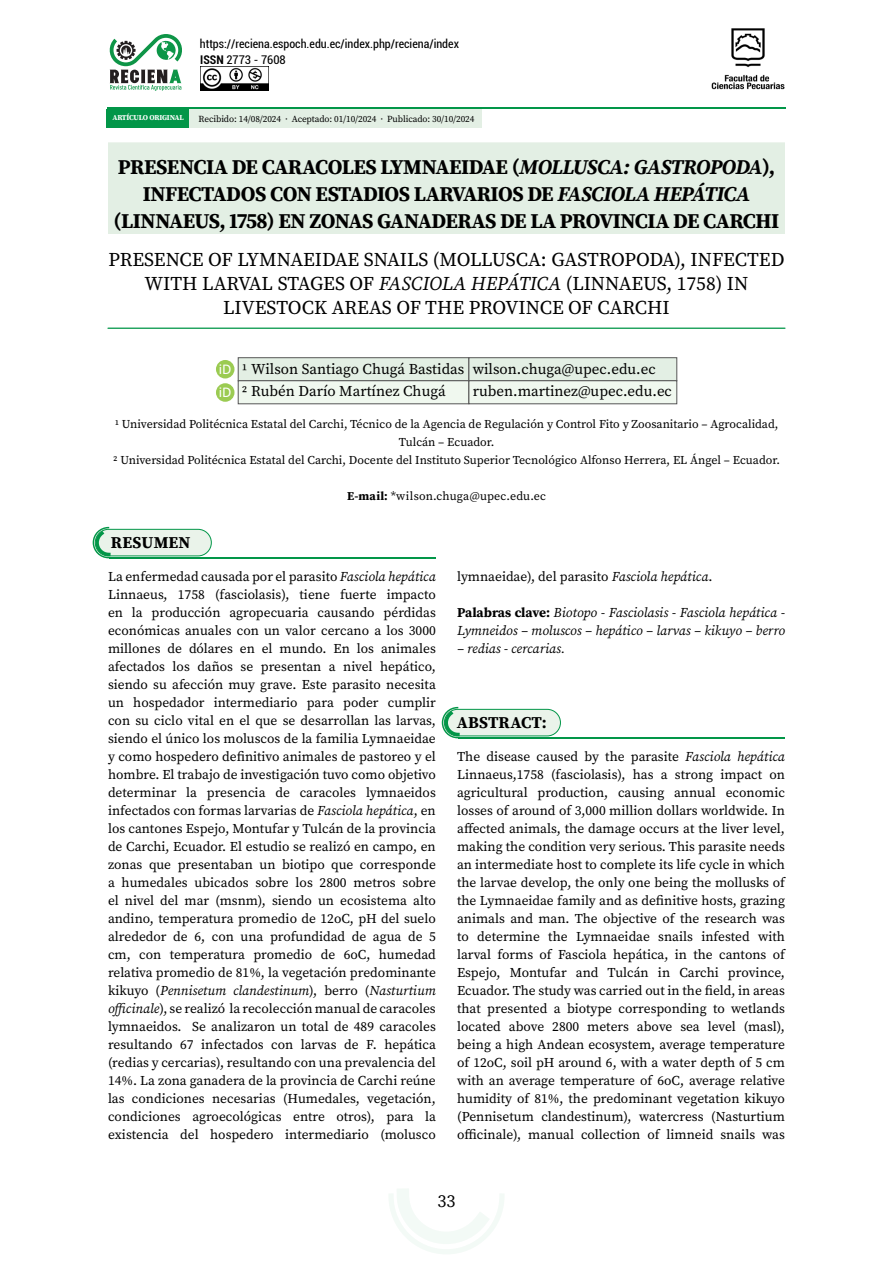
<style>
.page{position:relative;width:893px;height:1263px;background:#fff}
.page>*{position:absolute;margin:0;border:0;box-sizing:border-box;transform-origin:0 0}
.t1{font:700 21px/27px "Source Serif Pro";letter-spacing:-.025em;color:#000;text-align:center}
.t2{font:19.5px/24px "Source Serif Pro";letter-spacing:-.01em;color:#000;text-align:center}
.t3{font:18px "Source Serif Pro";color:#000}
.t4{font:700 16.5px "Source Serif Pro";letter-spacing:.01em;color:#000}
.t5{font:15px/22.4px "Source Serif Pro";color:#000}
.t6{font:15px/23.2px "Calibri";color:#fff}
.t7{font:13.5px/18px "Source Serif Pro";color:#000;text-align:justify}
.t8{font:italic 13.5px/18px "Source Serif Pro";color:#000}
.t9{font:12px/18px "Source Serif Pro";color:#000;text-align:center}
.t10{font:condensed 12px/15.9px "Roboto";color:#000}
.t11{font:9.3px "Source Serif Pro";letter-spacing:-.01em;color:#000}
.t12{font:700 7.5px "Source Serif Pro";letter-spacing:-.035em;color:#fff}
.s1{font-weight:700}
.s2{font-style:italic}
.s3{font-weight:700;font-style:normal}
</style>
<div class="page">
<svg style="left:389px;top:1189px;width:115px;height:65px"></svg>
<div style="left:444px;top:709px;width:116px;height:27px;background:#eaf3ea;border-radius:13px"></div>
<div style="left:444px;top:709px;width:117px;height:27px;border:1px solid #029648;border-radius:13px"></div>
<svg style="left:441px;top:706px;width:20px;height:33px"></svg>
<hr style="left:458px;top:737px;width:327px;height:1px;background:#029648">
<div style="left:95px;top:529px;width:116px;height:27px;background:#eaf3ea;border-radius:13px"></div>
<div style="left:95px;top:529px;width:117px;height:27px;border:1px solid #029648;border-radius:13px"></div>
<svg style="left:92px;top:526px;width:20px;height:33px"></svg>
<hr style="left:109px;top:557px;width:327px;height:1px;background:#029648">
<hr style="left:108px;top:328px;width:677px;height:1px;background:#029648">
<hr style="left:107px;top:108px;width:679px;height:1px;background:#029648">
<img style="left:711px;top:29px;width:73px;height:61px">
<div style="left:107px;top:109px;width:82px;height:18px;background:#029648"></div>
<div style="left:189px;top:109px;width:292px;height:18px;background:#e3efe4"></div>
<svg style="left:110px;top:34px;width:72px;height:57px"></svg>
<div style="left:238px;top:357px;width:231px;height:24px;background:#e3efe4;border:1px solid #565656"></div>
<div style="left:469px;top:357px;width:208px;height:24px;background:#e3efe4;border:1px solid #565656"></div>
<div style="left:238px;top:380px;width:231px;height:24px;background:#f0f8ef;border:1px solid #565656"></div>
<div style="left:469px;top:380px;width:208px;height:24px;background:#f0f8ef;border:1px solid #565656"></div>
<div style="left:216px;top:360px;width:18px;height:18px;background:#9bcb52;border-radius:50%"></div>
<div style="left:216px;top:383px;width:18px;height:19px;background:#9bcb52;border-radius:50%"></div>
<div style="left:108px;top:159px;width:677px;height:75px;background:#e3efe4"></div>
<div style="left:108px;top:142px;width:677px;height:43px;background:#e3efe4"></div>
<img style="left:201px;top:67px;width:68px;height:24px">
<p class="t10" style="left:200px;top:35px;width:261px">https://reciena.espoch.edu.ec/index.php/reciena/index<br><span class="s1">ISSN</span> 2773 - 7608</p>
<p class="t12" style="left:112px;top:113px;width:73px">ARTÍCULO ORIGINAL</p>
<p class="t11" style="left:199px;top:112px;width:277px">Recibido: 14/08/2024 · Aceptado: 01/10/2024 · Publicado: 30/10/2024</p>
<h1 class="t1" style="left:114px;top:153px;width:667px">PRESENCIA DE CARACOLES LYMNAEIDAE (<span class="s2">MOLLUSCA: GASTROPODA</span>),<br>INFECTADOS CON ESTADIOS LARVARIOS DE <span class="s2">FASCIOLA HEPÁTICA </span>(LINNAEUS, 1758) EN ZONAS GANADERAS DE LA PROVINCIA DE CARCHI</h1>
<h2 class="t2" style="left:108px;top:247px;width:678px">PRESENCE OF LYMNAEIDAE SNAILS (MOLLUSCA: GASTROPODA), INFECTED<br>WITH LARVAL STAGES OF <span class="s2">FASCIOLA HEPÁTICA</span> (LINNAEUS, 1758) IN<br>LIVESTOCK AREAS OF THE PROVINCE OF CARCHI</h2>
<p class="t6" style="left:219px;top:357px;width:14px">iD iD</p>
<p class="t5" style="left:242px;top:358px;width:415px">1 Wilson Santiago Chugá Bastidas wilson.chuga@upec.edu.ec<br>2 Rubén Darío Martínez Chugá</p>
<p class="t5" style="left:473px;top:380px;width:201px">ruben.martinez@upec.edu.ec</p>
<p class="t9" style="left:113px;top:415px;width:668px">1 Universidad Politécnica Estatal del Carchi, Técnico de la Agencia de Regulación y Control Fito y Zoosanitario – Agrocalidad,<br>Tulcán – Ecuador.<br>2 Universidad Politécnica Estatal del Carchi, Docente del Instituto Superior Tecnológico Alfonso Herrera, EL Ángel – Ecuador.</p>
<p class="t9" style="left:347px;top:487px;width:201px"><span class="s1">E-mail:</span> *wilson.chuga@upec.edu.ec</p>
<p class="t4" style="left:111px;top:531px;width:81px">RESUMEN</p>
<p class="t7" style="left:108px;top:567px;width:329px">La enfermedad causada por el parasito <span class="s2">Fasciola hepática </span>Linnaeus, 1758 (fasciolasis), tiene fuerte impacto en la producción agropecuaria causando pérdidas económicas anuales con un valor cercano a los 3000 millones de dólares en el mundo. En los animales afectados los daños se presentan a nivel hepático, siendo su afección muy grave. Este parasito necesita un hospedador intermediario para poder cumplir con su ciclo vital en el que se desarrollan las larvas, siendo el único los moluscos de la familia Lymnaeidae y como hospedero definitivo animales de pastoreo y el hombre. El trabajo de investigación tuvo como objetivo determinar la presencia de caracoles lymnaeidos infectados con formas larvarias de <span class="s2">Fasciola hepática</span>, en los cantones Espejo, Montufar y Tulcán de la provincia de Carchi, Ecuador. El estudio se realizó en campo, en zonas que presentaban un biotipo que corresponde a humedales ubicados sobre los 2800 metros sobre el nivel del mar (msnm), siendo un ecosistema alto andino, temperatura promedio de 12oC, pH del suelo alrededor de 6, con una profundidad de agua de 5 cm, con temperatura promedio de 6oC, humedad relativa promedio de 81%, la vegetación predominante kikuyo (<span class="s2">Pennisetum clandestinum</span>), berro (<span class="s2">Nasturtium officinale</span>), se realizó la recolección manual de caracoles lymnaeidos. Se analizaron un total de 489 caracoles resultando 67 infectados con larvas de F. hepática (redias y cercarias), resultando con una prevalencia del 14%. La zona ganadera de la provincia de Carchi reúne las condiciones necesarias (Humedales, vegetación, condiciones agroecológicas entre otros), para la existencia del hospedero intermediario (molusco</p>
<p class="t7" style="left:457px;top:567px;width:257px">lymnaeidae), del parasito <span class="s2">Fasciola hepática</span>.</p>
<p class="t8" style="left:457px;top:604px;width:329px"><span class="s3">Palabras clave:</span> Biotopo - Fasciolasis - Fasciola hepática -<br>Lymneidos – moluscos – hepático – larvas – kikuyo – berro</p>
<p class="t8" style="left:457px;top:640px;width:109px">– redias - cercarias.</p>
<p class="t4" style="left:457px;top:711px;width:91px">ABSTRACT:</p>
<p class="t7" style="left:457px;top:747px;width:329px">The disease caused by the parasite <span class="s2">Fasciola hepática </span>Linnaeus,1758 (fasciolasis), has a strong impact on agricultural production, causing annual economic losses of around of 3,000 million dollars worldwide. In affected animals, the damage occurs at the liver level, making the condition very serious. This parasite needs an intermediate host to complete its life cycle in which the larvae develop, the only one being the mollusks of the Lymnaeidae family and as definitive hosts, grazing animals and man. The objective of the research was to determine the Lymnaeidae snails infested with larval forms of Fasciola hepática, in the cantons of Espejo, Montufar and Tulcán in Carchi province, Ecuador. The study was carried out in the field, in areas that presented a biotype corresponding to wetlands located above 2800 meters above sea level (masl), being a high Andean ecosystem, average temperature of 12oC, soil pH around 6, with a water depth of 5 cm with an average temperature of 6oC, average relative humidity of 81%, the predominant vegetation kikuyo (Pennisetum clandestinum), watercress (Nasturtium officinale), manual collection of limneid snails was</p>
<h3 class="t3" style="left:437px;top:1189px;width:19px">33</h3>
</div>
